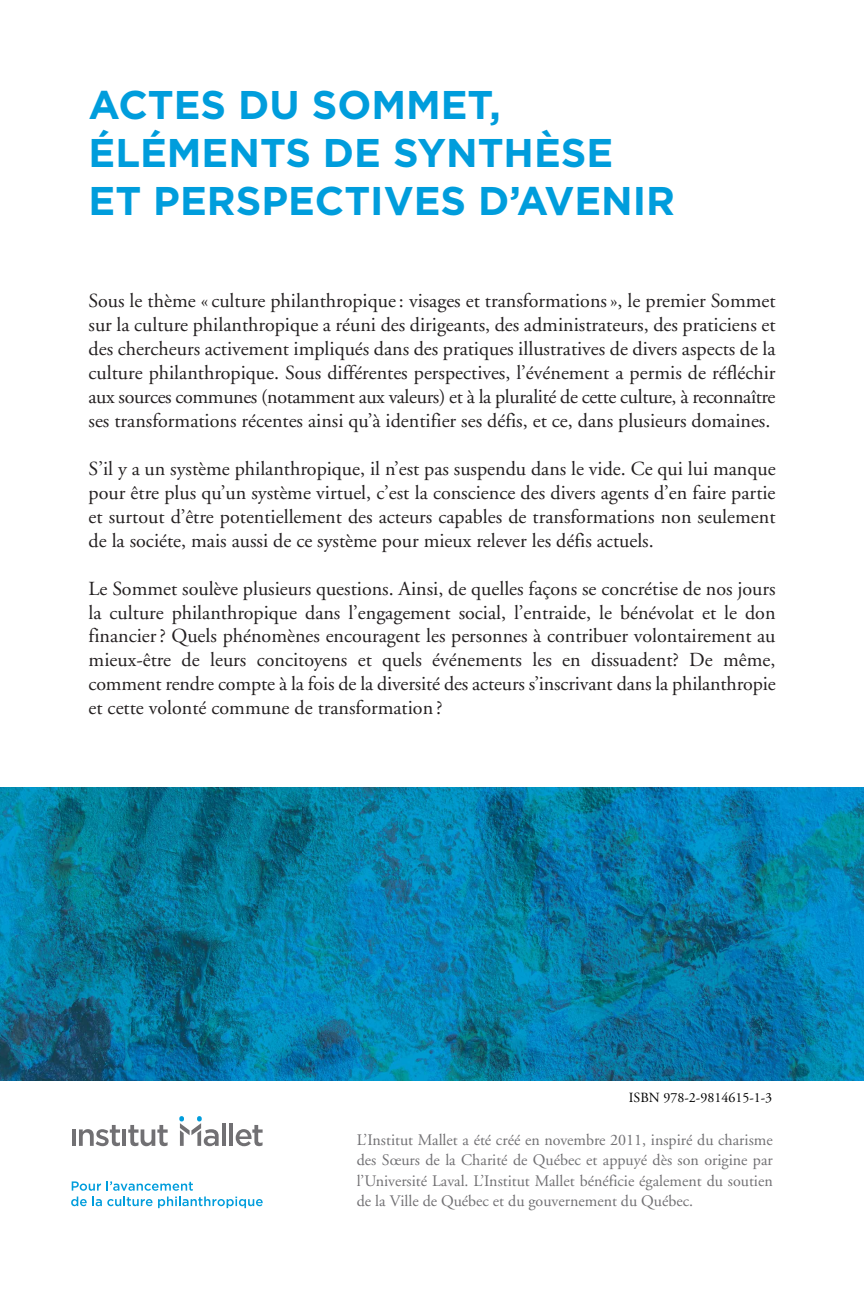
<style>
.page{position:relative;width:864px;height:1296px;background:#fff}
.page>*{position:absolute;margin:0;border:0;box-sizing:border-box;transform-origin:0 0}
.t1{font:700 40px/48px "Gotham";color:#009ddc}
.t2{font:20px/24px "Adobe Garamond";color:#231f20;text-align:justify}
.t3{font:16px/20px "Adobe Garamond";color:#717073;text-align:justify}
.t4{font:14px "Adobe Garamond";color:#000}
</style>
<div class="page">
<img style="left:0;top:787px;width:864px;height:293px">
<hr style="left:72px;top:1129px;width:4px;height:17px;background:#717073">
<svg style="left:79px;top:1125px;width:41px;height:21px"></svg>
<hr style="left:122px;top:1129px;width:4px;height:17px;background:#717073">
<svg style="left:128px;top:1125px;width:40px;height:21px"></svg>
<hr style="left:222px;top:1123px;width:4px;height:23px;background:#717073">
<hr style="left:229px;top:1123px;width:4px;height:23px;background:#717073">
<svg style="left:236px;top:1125px;width:27px;height:21px"></svg>
<svg style="left:179px;top:1116px;width:40px;height:30px"></svg>
<svg style="left:72px;top:1181px;width:121px;height:10px"></svg>
<svg style="left:71px;top:1197px;width:192px;height:11px"></svg>
<h1 class="t1" style="left:89px;top:84px;width:588px">ACTES DU SOMMET,<br>ÉLÉMENTS DE SYNTHÈSE<br>ET PERSPECTIVES D’AVENIR</h1>
<p class="t2" style="left:89px;top:291px;width:689px">Sous le thème «culture philanthropique: visages et transformations», le premier Sommet sur la culture philanthropique a réuni des dirigeants, des administrateurs, des praticiens et des chercheurs activement impliqués dans des pratiques illustratives de divers aspects de la culture philanthropique. Sous différentes perspectives, l’événement a permis de réfléchir aux sources communes (notamment aux valeurs) et à la pluralité de cette culture, à reconnaître ses transformations récentes ainsi qu’à identifier ses défis, et ce, dans plusieurs domaines.</p>
<p class="t2" style="left:89px;top:458px;width:689px">S’il y a un système philanthropique, il n’est pas suspendu dans le vide. Ce qui lui manque pour être plus qu’un système virtuel, c’est la conscience des divers agents d’en faire partie et surtout d’être potentiellement des acteurs capables de transformations non seulement de la sociéte, mais aussi de ce système pour mieux relever les défis actuels.</p>
<p class="t2" style="left:89px;top:578px;width:689px">Le Sommet soulève plusieurs questions. Ainsi, de quelles façons se concrétise de nos jours la culture philanthropique dans l’engagement social, l’entraide, le bénévolat et le don financier ? Quels phénomènes encouragent les personnes à contribuer volontairement au mieux-être de leurs concitoyens et quels événements les en dissuadent? De même, comment rendre compte à la fois de la diversité des acteurs s’inscrivant dans la philanthropie et cette volonté commune de transformation ?</p>
<p class="t4" style="left:629px;top:1092px;width:145px">ISBN 978-2-9814615-1-3</p>
<p class="t3" style="left:357px;top:1132px;width:417px">L’Institut Mallet a été créé en novembre 2011, inspiré du charisme des Sœurs de la Charité de Québec et appuyé dès son origine par l’Université Laval. L’Institut Mallet bénéficie également du soutien de la Ville de Québec et du gouvernement du Québec.</p>
</div>
